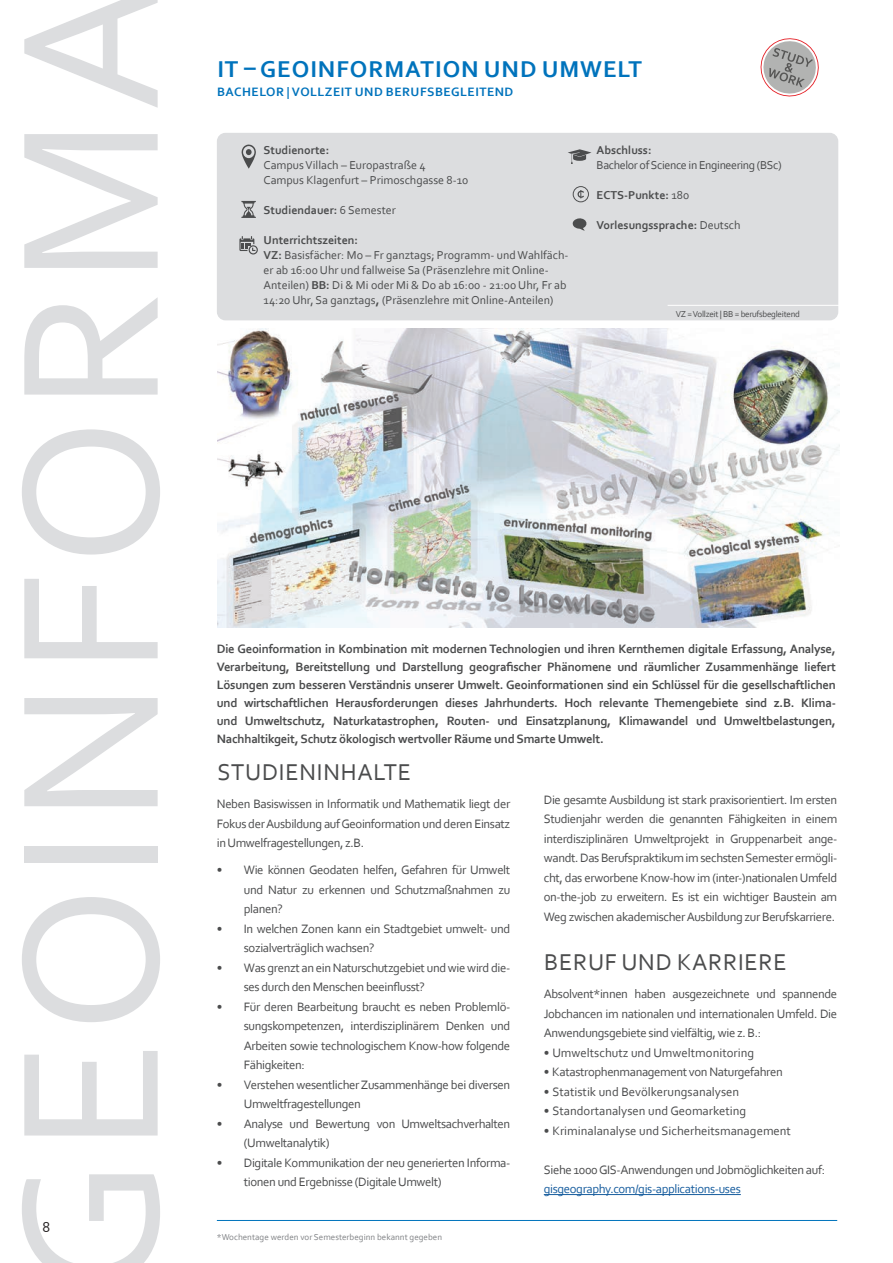
<style>
.page{position:relative;width:893px;height:1263px;background:#fff}
.page>*{position:absolute;margin:0;border:0;box-sizing:border-box;transform-origin:0 0}
.t1{font:204px "Corbel";letter-spacing:.03em;color:#dcdddf}
.t2{font:24px "Corbel";letter-spacing:.03em;color:#4b4c4d}
.t3{font:700 24px "Corbel";letter-spacing:.04em;color:#0073bc}
.t4{font:15px "Corbel";color:#231f20}
.t5{font:12.75px/19.5px "Corbel";letter-spacing:-.03em;color:#4b4c4d;text-align:justify}
.t6{font:700 12.75px/18px "Corbel";letter-spacing:-.02em;color:#4b4c4d;text-align:justify}
.t7{font:12.75px "Corbel";color:#4b4c4d}
.t8{font:12.75px "Corbel";letter-spacing:-.03em;color:#175d9e}
.t9{font:700 12.75px "Corbel";letter-spacing:.04em;color:#0073bc}
.t10{font:12px/15px "Corbel";color:#4b4c4d}
.t11{font:700 12px "Corbel";color:#4b4c4d}
.t12{font:12px "Corbel";letter-spacing:-.03em;color:#4b4c4d}
.t13{font:9px "Corbel";color:#818386}
.t14{font:9px "Corbel";letter-spacing:-.03em;color:#4b4c4d}
.s1{font-weight:400}
.s2{font-weight:700}
</style>
<div class="page">
<div style="left:217px;top:133px;width:621px;height:187px;background:#dcdddf;border-radius:9px"></div>
<hr style="left:668px;top:305px;width:186px;height:1px;background:#fff">
<hr style="left:217px;top:1220px;width:620px;height:1px;background:#0073bc">
<hr style="left:544px;top:1194px;width:197px;height:1px;background:#175d9e">
<img style="left:218px;top:329px;width:622px;height:298px">
<svg style="left:760px;top:38px;width:59px;height:59px"></svg>
<svg style="left:241px;top:201px;width:15px;height:17px"></svg>
<svg style="left:242px;top:144px;width:14px;height:25px"></svg>
<svg style="left:239px;top:236px;width:19px;height:18px"></svg>
<svg style="left:568px;top:149px;width:23px;height:15px"></svg>
<svg style="left:573px;top:186px;width:16px;height:16px"></svg>
<svg style="left:572px;top:218px;width:15px;height:13px"></svg>
<h1 class="t1" style="left:-37px;top:1295px;width:1314px;rotate:-90deg">GEOINFORMA</h1>
<p class="t4" style="left:43px;top:1217px;width:9px">8</p>
<h2 class="t3" style="left:217px;top:54px;width:426px">IT – GEOINFORMATION UND UMWELT</h2>
<p class="t9" style="left:217px;top:84px;width:298px">BACHELOR | VOLLZEIT UND BERUFSBEGLEITEND</p>
<p class="t11" style="left:264px;top:142px;width:67px">Studienorte:</p>
<p class="t10" style="left:264px;top:157px;width:206px">Campus Villach – Europastraße 4<br>Campus Klagenfurt – Primoschgasse 8-10</p>
<p class="t11" style="left:264px;top:202px;width:134px">Studiendauer: <span class="s1">6 Semester</span></p>
<p class="t10" style="left:264px;top:232px;width:306px"><span class="s2">Unterrichtszeiten:<br>VZ:</span> Basisfächer: Mo – Fr ganztags; Programm- und Wahlfäch&shy;er ab 16:00 Uhr und fallweise Sa (Präsenzlehre mit Online-Anteilen) <span class="s2">BB:</span> Di &amp; Mi oder Mi &amp; Do ab 16:00 - 21:00 Uhr, Fr ab 14:20 Uhr, Sa ganztags<span class="s2">,</span> (Präsenzlehre mit Online-Anteilen)</p>
<p class="t11" style="left:597px;top:142px;width:56px">Abschluss:</p>
<p class="t12" style="left:597px;top:157px;width:187px">Bachelor of Science in Engineering (BSc)</p>
<p class="t11" style="left:597px;top:187px;width:94px">ECTS-Punkte: <span class="s1">180</span></p>
<p class="t11" style="left:597px;top:217px;width:145px">Vorlesungssprache: <span class="s1">Deutsch</span></p>
<p class="t14" style="left:676px;top:309px;width:126px">VZ = Vollzeit | BB = berufsbegleitend</p>
<p class="t6" style="left:217px;top:639px;width:621px">Die Geoinformation in Kombination mit modernen Technologien und ihren Kernthemen digitale Erfassung, Analyse, Verarbeitung, Bereitstellung und Darstellung geografischer Phänomene und räumlicher Zusammenhänge liefert Lösungen zum besseren Verständnis unserer Umwelt. Geoinformationen sind ein Schlüssel für die gesellschaftlichen und wirtschaftlichen Herausforderungen dieses Jahrhunderts. Hoch relevante Themengebiete sind z.B. Klima&shy;und Umweltschutz, Naturkatastrophen, Routen- und Einsatzplanung, Klimawandel und Umweltbelastungen, Nachhaltikgeit, Schutz ökologisch wertvoller Räume und Smarte Umwelt.</p>
<h2 class="t2" style="left:217px;top:757px;width:195px">STUDIENINHALTE</h2>
<p class="t5" style="left:217px;top:794px;width:295px">Neben Basiswissen in Informatik und Mathematik liegt der Fokus der Ausbildung auf Geoinformation und deren Einsatz in Umwelfragestellungen, z.B.</p>
<p class="t5" style="left:244px;top:860px;width:268px;text-indent:-27px">• Wie können Geodaten helfen, Gefahren für Umwelt und Natur zu erkennen und Schutzmaßnahmen zu planen?</p>
<p class="t5" style="left:244px;top:918px;width:268px;text-indent:-27px">• In welchen Zonen kann ein Stadtgebiet umwelt- und sozialverträglich wachsen?</p>
<p class="t5" style="left:244px;top:957px;width:268px;text-indent:-27px">• Was grenzt an ein Naturschutzgebiet und wie wird die&shy;ses durch den Menschen beeinflusst?</p>
<p class="t5" style="left:244px;top:996px;width:268px;text-indent:-27px">• Für deren Bearbeitung braucht es neben Problemlö&shy;sungskompetenzen, interdisziplinärem Denken und Arbeiten sowie technologischem Know-how folgende Fähigkeiten:</p>
<p class="t5" style="left:244px;top:1074px;width:268px;text-indent:-27px">• Verstehen wesentlicher Zusammenhänge bei diversen<br>Umweltfragestellungen</p>
<p class="t5" style="left:244px;top:1113px;width:268px;text-indent:-27px">• Analyse und Bewertung von Umweltsachverhalten (Umweltanalytik)</p>
<p class="t5" style="left:244px;top:1152px;width:268px;text-indent:-27px">• Digitale Kommunikation der neu generierten Informa&shy;tionen und Ergebnisse (Digitale Umwelt)</p>
<p class="t5" style="left:544px;top:789px;width:295px">Die gesamte Ausbildung ist stark praxisorientiert. Im ersten Studienjahr werden die genannten Fähigkeiten in einem interdisziplinären Umweltprojekt in Gruppenarbeit ange&shy;wandt. Das Berufspraktikum im sechsten Semester ermögli&shy;cht, das erworbene Know-how im (inter-)nationalen Umfeld on-the-job zu erweitern. Es ist ein wichtiger Baustein am Weg zwischen akademischer Ausbildung zur Berufskarriere.</p>
<h2 class="t2" style="left:544px;top:947px;width:244px">BERUF UND KARRIERE</h2>
<p class="t5" style="left:544px;top:984px;width:295px">Absolvent*innen haben ausgezeichnete und spannende Jobchancen im nationalen und internationalen Umfeld. Die Anwendungsgebiete sind vielfältig, wie z. B.:</p>
<p class="t7" style="left:544px;top:1045px;width:212px">• Umweltschutz und Umweltmonitoring</p>
<p class="t5" style="left:544px;top:1062px;width:240px">• Katastrophenmanagement von Naturgefahren</p>
<p class="t7" style="left:544px;top:1084px;width:197px">• Statistik und Bevölkerungsanalysen</p>
<p class="t7" style="left:544px;top:1103px;width:204px">• Standortanalysen und Geomarketing</p>
<p class="t7" style="left:544px;top:1123px;width:249px">• Kriminalanalyse und Sicherheitsmanagement</p>
<p class="t5" style="left:544px;top:1159px;width:283px">Siehe 1000 GIS-Anwendungen und Jobmöglichkeiten auf:</p>
<p class="t8" style="left:544px;top:1181px;width:198px">gisgeography.com/gis-applications-uses</p>
<p class="t13" style="left:217px;top:1232px;width:227px">*Wochentage werden vor Semesterbeginn bekannt gegeben</p>
</div>
